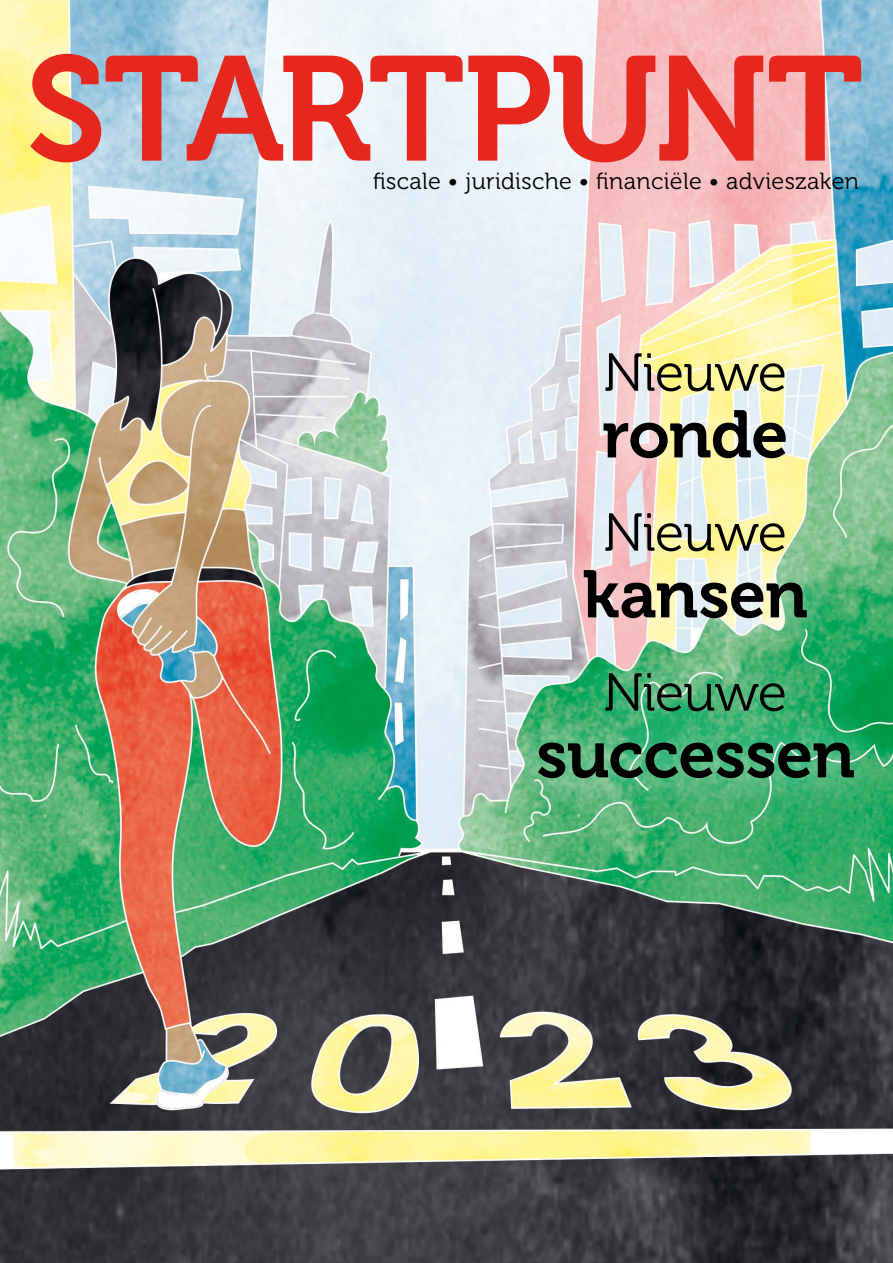
<style>
.page{position:relative;width:893px;height:1263px;background:#fff}
.page>*{position:absolute;margin:0;border:0;box-sizing:border-box;transform-origin:0 0}
.t1{font:147.9px "Museo 700";letter-spacing:-.025em;color:#e5271e}
.t2{font:66.6px "Museo 700";letter-spacing:-.015em;color:#000}
.t3{font:53.25px "Museo 300";letter-spacing:-.015em;color:#000}
.t4{font:23.25px "Museo 300";letter-spacing:.015em;color:#000}
</style>
<div class="page">
<img style="left:0;top:0;width:893px;height:1263px">
<div style="left:503px;top:318px;width:386px;height:497px;background:#fff;opacity:.7"></div>
<p class="t1" style="left:26px;top:27px;width:839px">STARTPUNT</p>
<p class="t4" style="left:373px;top:168px;width:487px">fiscale • juridische • financiële • advieszaken</p>
<p class="t3" style="left:603px;top:344px;width:185px">Nieuwe</p>
<p class="t2" style="left:602px;top:397px;width:188px">ronde</p>
<p class="t3" style="left:603px;top:504px;width:185px">Nieuwe</p>
<p class="t2" style="left:583px;top:557px;width:227px">kansen</p>
<p class="t3" style="left:603px;top:664px;width:185px">Nieuwe</p>
<p class="t2" style="left:536px;top:717px;width:320px">successen</p>
</div>
